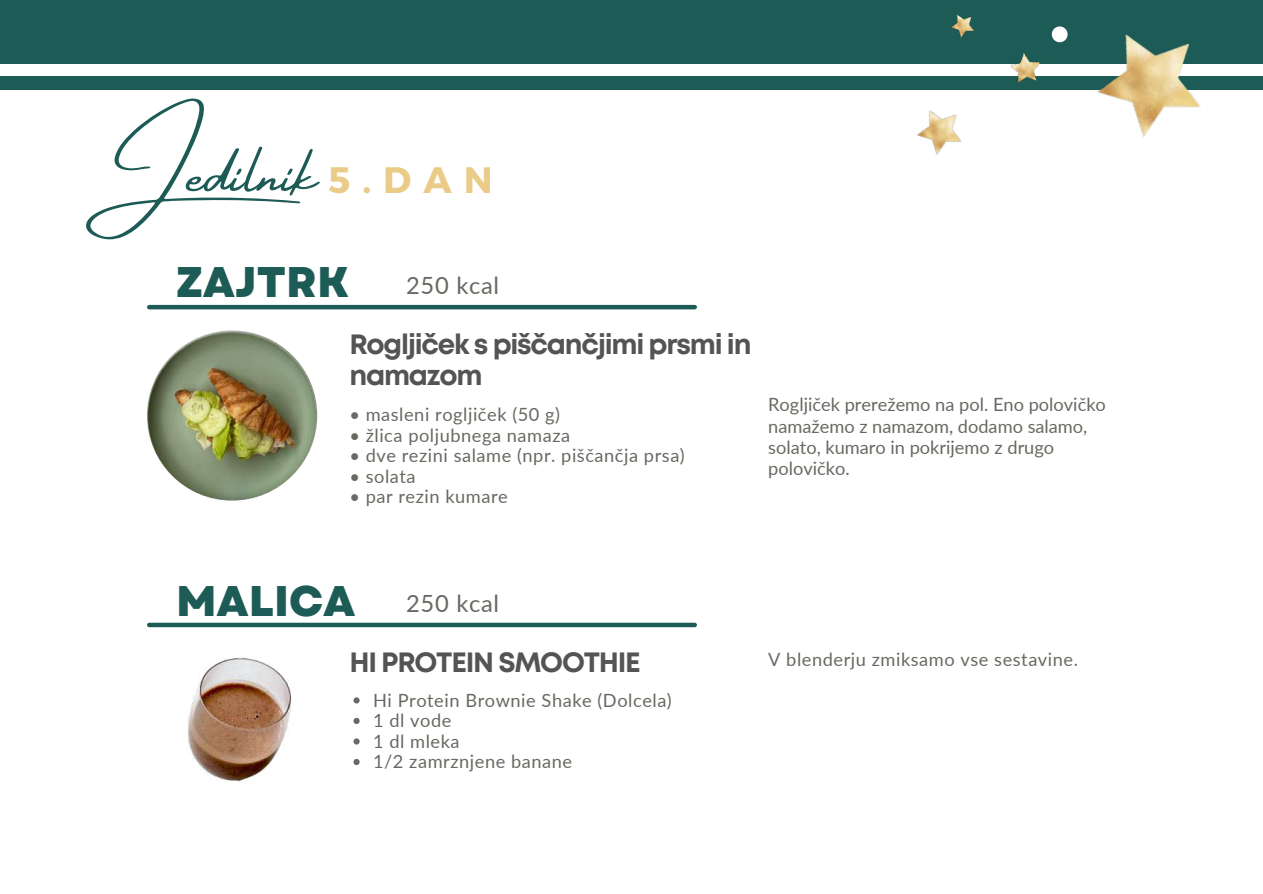
<style>
.page{position:relative;width:1263px;height:894px;background:#fff}
.page>*{position:absolute;margin:0;border:0;box-sizing:border-box;transform-origin:0 0}
.t1{font:64.35px "Amsterdam Four";color:#1d5b57}
.t2{font:800 42.75px "Garet";color:#1d5b57}
.t3{font:700 27.9px/30.8px "Mont";letter-spacing:-.045em;color:#545454}
.t4{font:23.7px "Lato";letter-spacing:.03em;color:#696963}
.t5{font:18.3px/20.5px "Lato";letter-spacing:.03em;color:#696963}
.t6{font:18.3px/21.3px "Lato";color:#696963}
.s1{font-family:"Montserrat";font-weight:700;font-size:36.75px;color:#ebcb88}
</style>
<div class="page">
<div style="left:0;top:0;width:1262px;height:63px;background:#1d5b57"></div>
<div style="left:0;top:76px;width:1262px;height:14px;background:#1d5b57"></div>
<img style="left:1083px;top:34px;width:143px;height:104px">
<svg style="left:1052px;top:26px;width:15px;height:16px"></svg>
<img style="left:1008px;top:53px;width:38px;height:30px">
<img style="left:951px;top:14px;width:24px;height:25px">
<img style="left:917px;top:110px;width:45px;height:45px">
<hr style="left:149px;top:305px;width:546px;height:4px;background:#1d5b57">
<div style="left:149px;top:622px;width:546px;height:5px;background:#1d5b57"></div>
<img style="left:147px;top:330px;width:170px;height:170px;border-radius:50%">
<svg style="left:353px;top:697px;width:7px;height:6px"></svg>
<svg style="left:353px;top:717px;width:7px;height:6px"></svg>
<svg style="left:353px;top:738px;width:7px;height:6px"></svg>
<svg style="left:353px;top:758px;width:7px;height:6px"></svg>
<img style="left:147px;top:622px;width:161px;height:160px">
<h1 class="t1" style="left:84px;top:138px;width:410px">Jedilnik <span class="s1">5 . D A N</span></h1>
<h2 class="t2" style="left:176px;top:251px;width:175px">ZAJTRK</h2>
<p class="t4" style="left:406px;top:270px;width:94px">250 kcal</p>
<h3 class="t3" style="left:349px;top:331px;width:404px">Rogljiček s piščančjimi prsmi in namazom</h3>
<p class="t5" style="left:349px;top:403px;width:212px">• masleni rogljiček (50 g)</p>
<p class="t5" style="left:349px;top:424px;width:222px">• žlica poljubnega namaza</p>
<p class="t5" style="left:349px;top:444px;width:337px">• dve rezini salame (npr. piščančja prsa)</p>
<p class="t5" style="left:349px;top:465px;width:68px">• solata</p>
<p class="t5" style="left:349px;top:485px;width:160px">• par rezin kumare</p>
<p class="t6" style="left:768px;top:393px;width:339px">Rogljiček prerežemo na pol. Eno polovičko namažemo z namazom, dodamo salamo, solato, kumaro in pokrijemo z drugo polovičko.</p>
<h2 class="t2" style="left:176px;top:569px;width:181px">MALICA</h2>
<p class="t4" style="left:406px;top:588px;width:94px">250 kcal</p>
<h3 class="t3" style="left:349px;top:649px;width:293px">HI PROTEIN SMOOTHIE</h3>
<p class="t5" style="left:373px;top:689px;width:300px">Hi Protein Brownie Shake (Dolcela)<br>1 dl vode<br>1 dl mleka<br>1/2 zamrznjene banane</p>
<p class="t5" style="left:768px;top:648px;width:311px">V blenderju zmiksamo vse sestavine.</p>
</div>
